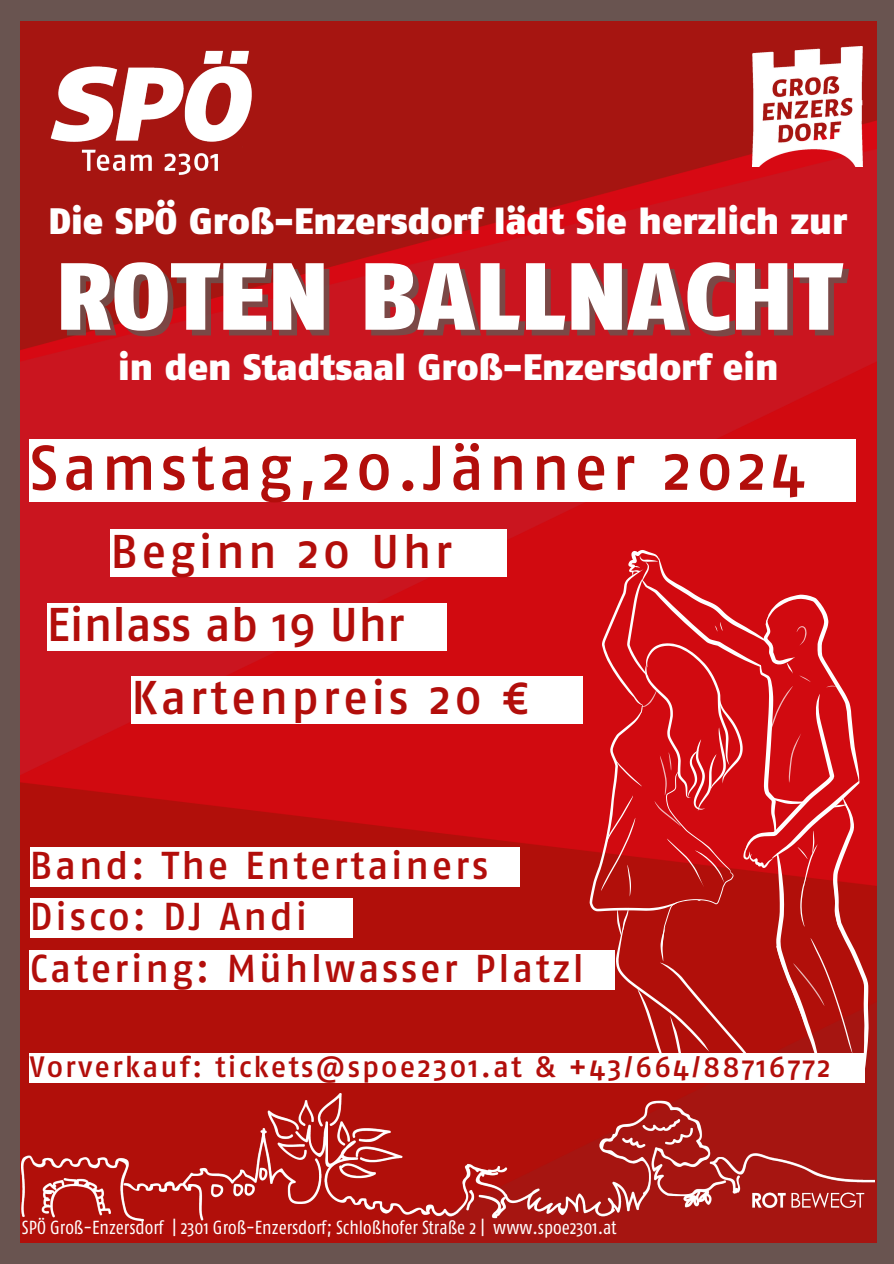
<style>
.page{position:relative;width:894px;height:1264px;background:#fff}
.page>*{position:absolute;margin:0;border:0;box-sizing:border-box;transform-origin:0 0}
.t1{font:900 94.95px "Fago No";color:#fff}
.t2{font:63px "Fago No Med";letter-spacing:.07em;color:#b20e0b}
.t3{font:47.25px "Fago No Med";letter-spacing:.07em;color:#b20e0b}
.t4{font:47.25px "Fago No Med";color:#b20e0b}
.t5{font:38.85px "Fago No Med";letter-spacing:.07em;color:#b20e0b}
.t6{font:900 36.75px "Fago No";color:#fff}
.t7{font:29.4px "Fago No Med";letter-spacing:.07em;color:#b20e0b}
.t8{font:18.9px "Fago Co";color:#fff}
</style>
<div class="page">
<div style="left:0;top:0;width:893px;height:1263px;background:#695450"></div>
<img style="left:20px;top:21px;width:855px;height:1221px">
<img style="left:47px;top:21px;width:209px;height:190px">
<img style="left:22px;top:1093px;width:852px;height:148px">
<img style="left:751px;top:47px;width:111px;height:119px">
<svg style="left:589px;top:550px;width:279px;height:523px;background:#c91f21"></svg>
<div style="left:30px;top:439px;width:825px;height:63px;background:#fff"></div>
<div style="left:110px;top:529px;width:397px;height:48px;background:#fff"></div>
<div style="left:131px;top:676px;width:452px;height:47px;background:#fff"></div>
<div style="left:30px;top:1053px;width:834px;height:29px;background:#fff"></div>
<div style="left:47px;top:603px;width:399px;height:47px;background:#fff"></div>
<div style="left:30px;top:847px;width:489px;height:39px;background:#fff"></div>
<div style="left:30px;top:950px;width:585px;height:39px;background:#fff"></div>
<div style="left:30px;top:898px;width:322px;height:39px;background:#fff"></div>
<p class="t6" style="left:48px;top:205px;width:800px">Die SPÖ Groß-Enzersdorf lädt Sie herzlich zur</p>
<p class="t1" style="left:55px;top:256px;width:786px">ROTEN BALLNACHT</p>
<p class="t6" style="left:118px;top:351px;width:661px">in den Stadtsaal Groß-Enzersdorf ein</p>
<p class="t2" style="left:30px;top:439px;width:777px">Samstag,20.Jänner 2024</p>
<p class="t3" style="left:110px;top:529px;width:343px">Beginn 20 Uhr</p>
<p class="t4" style="left:47px;top:603px;width:359px">Einlass ab 19 Uhr</p>
<p class="t3" style="left:131px;top:676px;width:398px">Kartenpreis 20 €</p>
<p class="t5" style="left:30px;top:847px;width:460px">Band: The Entertainers</p>
<p class="t5" style="left:30px;top:899px;width:279px">Disco: DJ Andi</p>
<p class="t5" style="left:30px;top:950px;width:555px">Catering: Mühlwasser Platzl</p>
<p class="t7" style="left:30px;top:1053px;width:802px">Vorverkauf: tickets@spoe2301.at &amp; +43/664/88716772</p>
<p class="t8" style="left:22px;top:1219px;width:596px">SPÖ Groß-Enzersdorf | 2301 Groß-Enzersdorf; Schloßhofer Straße 2 | www.spoe2301.at</p>
</div>
